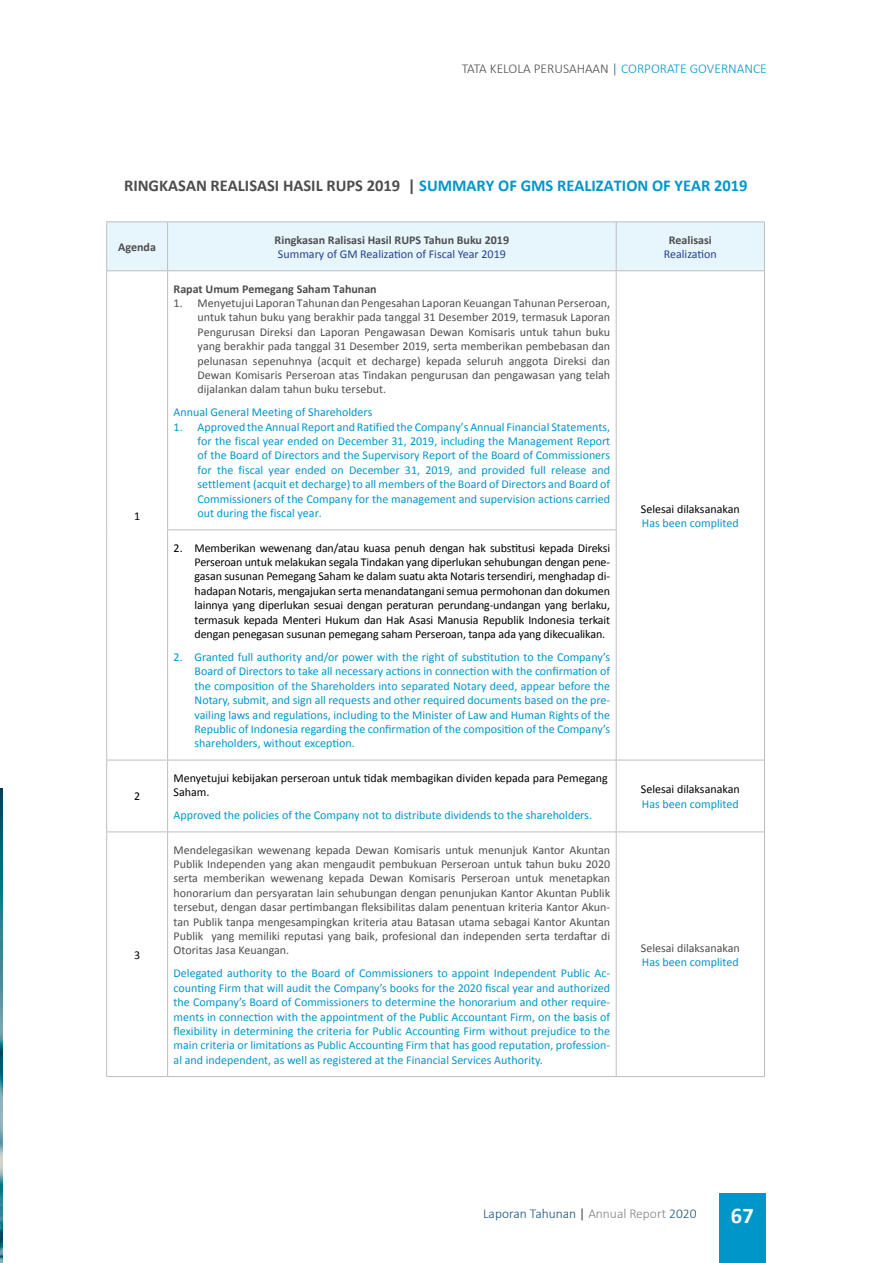
<style>
.page{position:relative;width:893px;height:1263px;background:#fff}
.page>*{position:absolute;margin:0;border:0;box-sizing:border-box;transform-origin:0 0}
.t1{font:700 22.5px "Calibri";color:#fff}
.t2{font:700 16.5px "Calibri";color:#0096c9}
.t3{font:300 13.5px "Calibri";color:#4d4d4f}
.t4{font:300 13.5px "Calibri";color:#16517e}
.t5{font:12px/14.4px "Calibri";color:#0096c9;text-align:justify}
.t6{font:12px/14.4px "Calibri";color:#4d4d4f;text-align:justify}
.t7{font:12px/14.4px "Calibri";color:#000;text-align:justify}
.t8{font:700 12px "Calibri";color:#4d4d4f}
.t9{font:12px "Calibri";color:#25408f}
.s1{color:#16517e}
.s2{color:#0096c9}
.s3{color:#4d4d4f}
.s4{color:#000}
.s5{color:#808285}
</style>
<div class="page">
<div style="left:719px;top:1193px;width:46px;height:70px;background:#0096c9"></div>
<img style="left:0;top:788px;width:2px;height:475px">
<div style="left:107px;top:222px;width:657px;height:48px;background:#e7f6fd"></div>
<hr style="left:106px;top:221px;width:62px;height:1px;background:#bcbec0">
<hr style="left:106px;top:222px;width:1px;height:48px;background:#bcbec0">
<hr style="left:168px;top:221px;width:448px;height:1px;background:#bcbec0">
<hr style="left:167px;top:222px;width:1px;height:48px;background:#bcbec0">
<hr style="left:616px;top:221px;width:149px;height:1px;background:#bcbec0">
<hr style="left:616px;top:222px;width:1px;height:48px;background:#bcbec0">
<hr style="left:764px;top:222px;width:1px;height:48px;background:#bcbec0">
<hr style="left:106px;top:270px;width:62px;height:1px;background:#bcbec0">
<hr style="left:106px;top:271px;width:1px;height:259px;background:#bcbec0">
<hr style="left:168px;top:270px;width:448px;height:1px;background:#bcbec0">
<hr style="left:167px;top:271px;width:1px;height:258px;background:#bcbec0">
<hr style="left:616px;top:270px;width:149px;height:1px;background:#bcbec0">
<hr style="left:616px;top:271px;width:1px;height:258px;background:#bcbec0">
<hr style="left:764px;top:271px;width:1px;height:259px;background:#bcbec0">
<hr style="left:106px;top:530px;width:1px;height:230px;background:#bcbec0">
<hr style="left:167px;top:529px;width:450px;height:1px;background:#bcbec0">
<hr style="left:167px;top:530px;width:1px;height:230px;background:#bcbec0">
<hr style="left:616px;top:530px;width:1px;height:230px;background:#bcbec0">
<hr style="left:764px;top:530px;width:1px;height:230px;background:#bcbec0">
<hr style="left:106px;top:760px;width:62px;height:1px;background:#bcbec0">
<hr style="left:106px;top:760px;width:1px;height:71px;background:#bcbec0">
<hr style="left:168px;top:760px;width:448px;height:1px;background:#bcbec0">
<hr style="left:167px;top:760px;width:1px;height:71px;background:#bcbec0">
<hr style="left:616px;top:760px;width:149px;height:1px;background:#bcbec0">
<hr style="left:616px;top:760px;width:1px;height:71px;background:#bcbec0">
<hr style="left:764px;top:760px;width:1px;height:71px;background:#bcbec0">
<hr style="left:106px;top:831px;width:62px;height:1px;background:#bcbec0">
<hr style="left:106px;top:832px;width:1px;height:244px;background:#bcbec0">
<hr style="left:168px;top:831px;width:448px;height:1px;background:#bcbec0">
<hr style="left:167px;top:832px;width:1px;height:244px;background:#bcbec0">
<hr style="left:616px;top:831px;width:149px;height:1px;background:#bcbec0">
<hr style="left:616px;top:832px;width:1px;height:244px;background:#bcbec0">
<hr style="left:764px;top:832px;width:1px;height:244px;background:#bcbec0">
<hr style="left:106px;top:1076px;width:62px;height:1px;background:#bcbec0">
<hr style="left:168px;top:1076px;width:448px;height:1px;background:#bcbec0">
<hr style="left:616px;top:1076px;width:149px;height:1px;background:#bcbec0">
<p class="t3" style="left:462px;top:60px;width:307px">TATA KELOLA PERUSAHAAN <span class="s1">|</span> <span class="s2">CORPORATE GOVERNANCE</span></p>
<h2 class="t2" style="left:124px;top:175px;width:625px"><span class="s3">RINGKASAN REALISASI HASIL RUPS 2019 |</span> SUMMARY OF GMS REALIZATION OF YEAR 2019</h2>
<p class="t8" style="left:118px;top:239px;width:39px">Agenda</p>
<p class="t7" style="left:134px;top:509px;width:8px">1</p>
<p class="t7" style="left:134px;top:789px;width:8px">2</p>
<p class="t7" style="left:134px;top:947px;width:8px">3</p>
<p class="t8" style="left:275px;top:232px;width:236px">Ringkasan Ralisasi Hasil RUPS Tahun Buku 2019</p>
<p class="t9" style="left:278px;top:246px;width:229px">Summary of GM Realization of Fiscal Year 2019</p>
<p class="t8" style="left:174px;top:281px;width:205px">Rapat Umum Pemegang Saham Tahunan</p>
<p class="t6" style="left:198px;top:296px;width:414px;text-indent:-24px">1. Menyetujui Laporan Tahunan dan Pengesahan Laporan Keuangan Tahunan Perseroan, untuk tahun buku yang berakhir pada tanggal 31 Desember 2019, termasuk Laporan Pengurusan Direksi dan Laporan Pengawasan Dewan Komisaris untuk tahun buku yang berakhir pada tanggal 31 Desember 2019, serta memberikan pembebasan dan pelunasan sepenuhnya (acquit et decharge) kepada seluruh anggota Direksi dan Dewan Komisaris Perseroan atas Tindakan pengurusan dan pengawasan yang telah dijalankan dalam tahun buku tersebut.</p>
<p class="t5" style="left:174px;top:405px;width:200px">Annual General Meeting of Shareholders</p>
<p class="t5" style="left:198px;top:419px;width:414px;text-indent:-24px">1. Approved the Annual Report and Ratified the Company’s Annual Financial Statements, for the fiscal year ended on December 31, 2019, including the Management Report of the Board of Directors and the Supervisory Report of the Board of Commissioners for the fiscal year ended on December 31, 2019, and provided full release and settlement (acquit et decharge) to all members of the Board of Directors and Board of Commissioners of the Company for the management and supervision actions carried out during the fiscal year.</p>
<p class="t7" style="left:195px;top:540px;width:417px;text-indent:-21px">2. Memberikan wewenang dan/atau kuasa penuh dengan hak substitusi kepada Direksi Perseroan untuk melakukan segala Tindakan yang diperlukan sehubungan dengan pene&shy;gasan susunan Pemegang Saham ke dalam suatu akta Notaris tersendiri, menghadap di&shy;hadapan Notaris, mengajukan serta menandatangani semua permohonan dan dokumen lainnya yang diperlukan sesuai dengan peraturan perundang-undangan yang berlaku, termasuk kepada Menteri Hukum dan Hak Asasi Manusia Republik Indonesia terkait dengan penegasan susunan pemegang saham Perseroan, tanpa ada yang dikecualikan.</p>
<p class="t5" style="left:195px;top:650px;width:417px;text-indent:-21px">2. Granted full authority and/or power with the right of substitution to the Company’s Board of Directors to take all necessary actions in connection with the confirmation of the composition of the Shareholders into separated Notary deed, appear before the Notary, submit, and sign all requests and other required documents based on the pre&shy;vailing laws and regulations, including to the Minister of Law and Human Rights of the Republic of Indonesia regarding the confirmation of the composition of the Company’s shareholders, without exception.</p>
<p class="t7" style="left:174px;top:771px;width:436px">Menyetujui kebijakan perseroan untuk tidak membagikan dividen kepada para Pemegang<br>Saham.</p>
<p class="t5" style="left:174px;top:808px;width:420px">Approved the policies of the Company not to distribute dividends to the shareholders.</p>
<p class="t6" style="left:174px;top:842px;width:438px">Mendelegasikan wewenang kepada Dewan Komisaris untuk menunjuk Kantor Akuntan Publik Independen yang akan mengaudit pembukuan Perseroan untuk tahun buku 2020 serta memberikan wewenang kepada Dewan Komisaris Perseroan untuk menetapkan honorarium dan persyaratan lain sehubungan dengan penunjukan Kantor Akuntan Publik tersebut, dengan dasar pertimbangan fleksibilitas dalam penentuan kriteria Kantor Akun&shy;tan Publik tanpa mengesampingkan kriteria atau Batasan utama sebagai Kantor Akuntan Publik yang memiliki reputasi yang baik, profesional dan independen serta terdaftar di Otoritas Jasa Keuangan.</p>
<p class="t5" style="left:174px;top:966px;width:438px">Delegated authority to the Board of Commissioners to appoint Independent Public Ac&shy;counting Firm that will audit the Company’s books for the 2020 fiscal year and authorized the Company’s Board of Commissioners to determine the honorarium and other require&shy;ments in connection with the appointment of the Public Accountant Firm, on the basis of flexibility in determining the criteria for Public Accounting Firm without prejudice to the main criteria or limitations as Public Accounting Firm that has good reputation, profession&shy;al and independent, as well as registered at the Financial Services Authority.</p>
<p class="t8" style="left:669px;top:232px;width:44px">Realisasi</p>
<p class="t9" style="left:664px;top:246px;width:55px">Realization</p>
<p class="t7" style="left:641px;top:502px;width:100px">Selesai dilaksanakan</p>
<p class="t5" style="left:642px;top:516px;width:98px">Has been complited</p>
<p class="t7" style="left:641px;top:782px;width:100px">Selesai dilaksanakan</p>
<p class="t5" style="left:642px;top:796px;width:98px">Has been complited</p>
<p class="t6" style="left:641px;top:940px;width:100px">Selesai dilaksanakan</p>
<p class="t5" style="left:642px;top:955px;width:98px">Has been complited</p>
<p class="t4" style="left:483px;top:1205px;width:215px">Laporan Tahunan <span class="s4">|</span> <span class="s5">Annual Report</span> 2020</p>
<h1 class="t1" style="left:731px;top:1201px;width:24px">67</h1>
</div>
